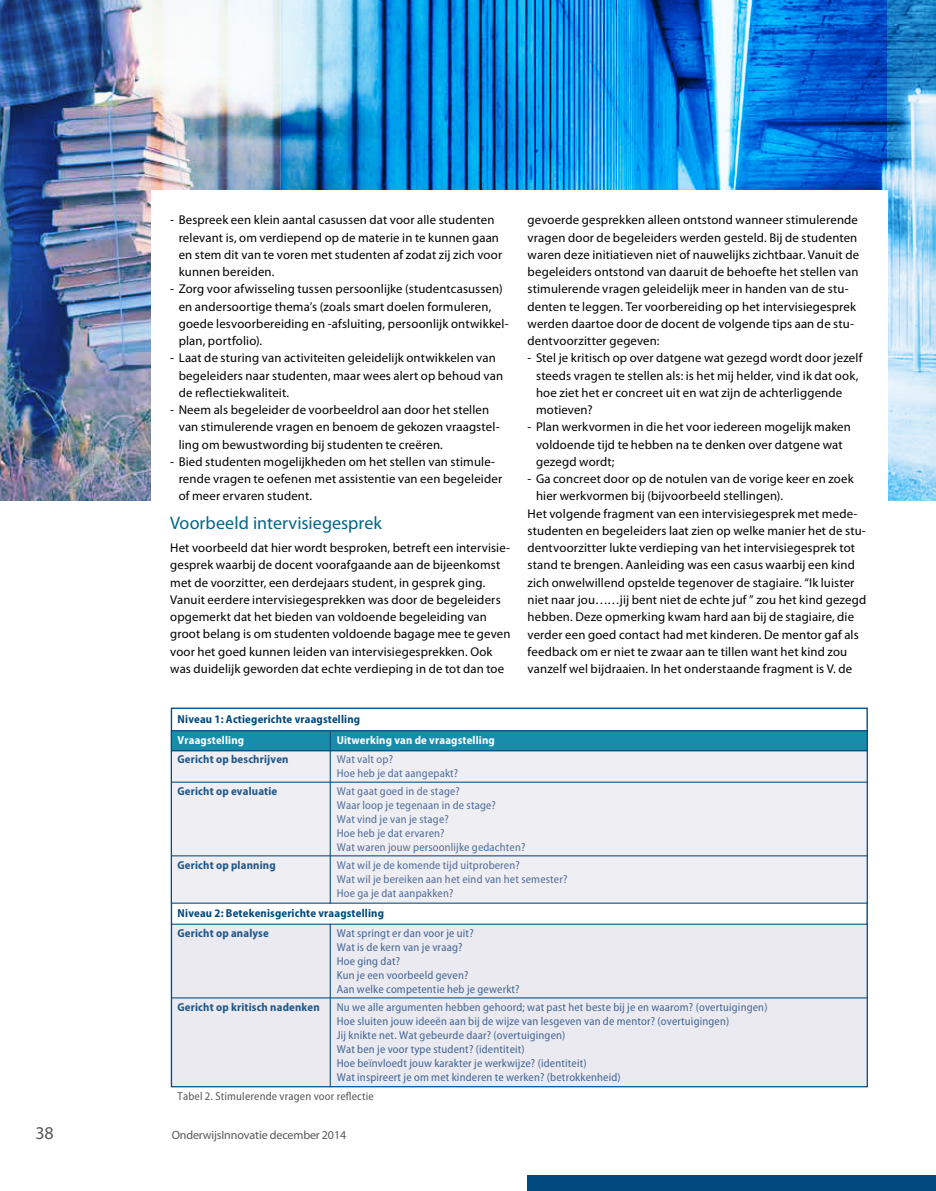
<style>
.page{position:relative;width:936px;height:1191px;background:#fff}
.page>*{position:absolute;margin:0;border:0;box-sizing:border-box;transform-origin:0 0}
.t1{font:18px "Myriad Pro";letter-spacing:.005em;color:#068}
.t2{font:18px "Myriad Pro";color:#58585a}
.t3{font:12.75px/17.2px "Myriad Pro";letter-spacing:.015em;color:#000}
.t4{font:12px "Myriad Pro";letter-spacing:-.01em;color:#58585a}
.t5{font:semi-condensed 11.55px/14px "Myriad Pro";letter-spacing:.015em;color:#446593}
.t6{font:semi-condensed 11.55px/14px "Myriad Pro";letter-spacing:.015em;color:#526d99}
.t7{font:700 semi-condensed 11.55px "Myriad Pro";letter-spacing:.015em;color:#205788}
.t8{font:700 semi-condensed 11.55px "Myriad Pro";letter-spacing:.015em;color:#004a7f}
.t9{font:700 semi-condensed 11.55px "Myriad Pro";letter-spacing:.015em;color:#fff}
.t10{font:semi-condensed 11.55px "Myriad Pro";letter-spacing:.015em;color:#58585a}
</style>
<div class="page">
<div style="left:527px;top:1175px;width:408px;height:16px;background:#004a7f"></div>
<img style="left:887px;top:0;width:48px;height:500px">
<img style="left:0;top:0;width:282px;height:500px">
<svg style="left:282px;top:0;width:605px;height:190px;background:#1a8ada"></svg>
<div style="left:151px;top:190px;width:736px;height:337px;background:#fff"></div>
<div style="left:171px;top:707px;width:696px;height:380px;background:#fff;border:1px solid #004a7f"></div>
<div style="left:171px;top:730px;width:696px;height:173px;background:#eeeef3"></div>
<div style="left:171px;top:923px;width:696px;height:164px;background:#eaeaf0;border:1px solid #004a7f"></div>
<hr style="left:171px;top:997px;width:696px;height:1px;background:#004a7f">
<hr style="left:171px;top:855px;width:696px;height:1px;background:#004a7f">
<hr style="left:171px;top:781px;width:696px;height:1px;background:#004a7f">
<div style="left:171px;top:730px;width:696px;height:21px;background:#178da9;border:1px solid #004a7f"></div>
<hr style="left:330px;top:731px;width:1px;height:172px;background:#004a7f">
<hr style="left:330px;top:923px;width:1px;height:164px;background:#004a7f">
<p class="t3" style="left:179px;top:212px;width:325px;text-indent:-9px">- Bespreek een klein aantal casussen dat voor alle studenten relevant is, om verdiepend op de materie in te kunnen gaan en stem dit van te voren met studenten af zodat zij zich voor kunnen bereiden.</p>
<p class="t3" style="left:179px;top:281px;width:331px;text-indent:-9px">- Zorg voor afwisseling tussen persoonlijke (studentcasussen) en andersoortige thema’s (zoals smart doelen formuleren, goede lesvoorbereiding en -afsluiting, persoonlijk ontwikkel&shy;plan, portfolio).</p>
<p class="t3" style="left:179px;top:350px;width:326px;text-indent:-9px">- Laat de sturing van activiteiten geleidelijk ontwikkelen van begeleiders naar studenten, maar wees alert op behoud van de reflectiekwaliteit.</p>
<p class="t3" style="left:179px;top:401px;width:322px;text-indent:-9px">- Neem als begeleider de voorbeeldrol aan door het stellen van stimulerende vragen en benoem de gekozen vraagstel&shy;ling om bewustwording bij studenten te creëren.</p>
<p class="t3" style="left:179px;top:453px;width:325px;text-indent:-9px">- Bied studenten mogelijkheden om het stellen van stimule&shy;rende vragen te oefenen met assistentie van een begeleider of meer ervaren student.</p>
<h1 class="t1" style="left:170px;top:513px;width:213px">Voorbeeld intervisiegesprek</h1>
<p class="t3" style="left:170px;top:539px;width:342px">Het voorbeeld dat hier wordt besproken, betreft een intervisie&shy;gesprek waarbij de docent voorafgaande aan de bijeenkomst met de voorzitter, een derdejaars student, in gesprek ging.<br>Vanuit eerdere intervisiegesprekken was door de begeleiders opgemerkt dat het bieden van voldoende begeleiding van groot belang is om studenten voldoende bagage mee te geven voor het goed kunnen leiden van intervisiegesprekken. Ook was duidelijk geworden dat echte verdieping in de tot dan toe</p>
<p class="t3" style="left:527px;top:212px;width:333px">gevoerde gesprekken alleen ontstond wanneer stimulerende vragen door de begeleiders werden gesteld. Bij de studenten waren deze initiatieven niet of nauwelijks zichtbaar. Vanuit de begeleiders ontstond van daaruit de behoefte het stellen van stimulerende vragen geleidelijk meer in handen van de stu&shy;denten te leggen. Ter voorbereiding op het intervisiegesprek werden daartoe door de docent de volgende tips aan de stu&shy;dentvoorzitter gegeven:</p>
<p class="t3" style="left:536px;top:350px;width:328px;text-indent:-9px">- Stel je kritisch op over datgene wat gezegd wordt door jezelf steeds vragen te stellen als: is het mij helder, vind ik dat ook, hoe ziet het er concreet uit en wat zijn de achterliggende motieven?</p>
<p class="t3" style="left:536px;top:419px;width:316px;text-indent:-9px">- Plan werkvormen in die het voor iedereen mogelijk maken voldoende tijd te hebben na te denken over datgene wat gezegd wordt;</p>
<p class="t3" style="left:527px;top:470px;width:327px">- Ga concreet door op de notulen van de vorige keer en zoek</p>
<p class="t3" style="left:536px;top:488px;width:248px">hier werkvormen bij (bijvoorbeeld stellingen).</p>
<p class="t3" style="left:527px;top:505px;width:331px">Het volgende fragment van een intervisiegesprek met mede-</p>
<p class="t3" style="left:527px;top:522px;width:340px">studenten en begeleiders laat zien op welke manier het de stu-</p>
<p class="t3" style="left:527px;top:539px;width:329px">dentvoorzitter lukte verdieping van het intervisiegesprek tot</p>
<p class="t3" style="left:527px;top:557px;width:329px">stand te brengen. Aanleiding was een casus waarbij een kind</p>
<p class="t3" style="left:527px;top:574px;width:328px">zich onwelwillend opstelde tegenover de stagiaire. “Ik luister</p>
<p class="t3" style="left:527px;top:591px;width:340px">niet naar jou……jij bent niet de echte juf ” zou het kind gezegd</p>
<p class="t3" style="left:527px;top:608px;width:328px">hebben. Deze opmerking kwam hard aan bij de stagiaire, die</p>
<p class="t3" style="left:527px;top:626px;width:332px">verder een goed contact had met kinderen. De mentor gaf als</p>
<p class="t3" style="left:527px;top:643px;width:321px">feedback om er niet te zwaar aan te tillen want het kind zou</p>
<p class="t3" style="left:527px;top:660px;width:326px">vanzelf wel bijdraaien. In het onderstaande fragment is V. de</p>
<p class="t8" style="left:178px;top:713px;width:184px">Niveau 1: Actiegerichte vraagstelling</p>
<p class="t9" style="left:178px;top:734px;width:68px">Vraagstelling</p>
<p class="t9" style="left:337px;top:734px;width:160px">Uitwerking van de vraagstelling</p>
<p class="t7" style="left:178px;top:752px;width:112px">Gericht op beschrijven</p>
<p class="t6" style="left:337px;top:752px;width:123px">Wat valt op?<br>Hoe heb je dat aangepakt?</p>
<p class="t7" style="left:178px;top:784px;width:101px">Gericht op evaluatie</p>
<p class="t6" style="left:337px;top:784px;width:190px">Wat gaat goed in de stage?<br>Waar loop je tegenaan in de stage?<br>Wat vind je van je stage?<br>Hoe heb je dat ervaren?<br>Wat waren jouw persoonlijke gedachten?</p>
<p class="t7" style="left:178px;top:858px;width:99px">Gericht op planning</p>
<p class="t6" style="left:337px;top:858px;width:232px">Wat wil je de komende tijd uitproberen?<br>Wat wil je bereiken aan het eind van het semester?<br>Hoe ga je dat aanpakken?</p>
<p class="t8" style="left:178px;top:906px;width:208px">Niveau 2: Betekenisgerichte vraagstelling</p>
<p class="t7" style="left:178px;top:926px;width:93px">Gericht op analyse</p>
<p class="t5" style="left:337px;top:926px;width:184px">Wat springt er dan voor je uit?<br>Wat is de kern van je vraag?<br>Hoe ging dat?<br>Kun je een voorbeeld geven?<br>Aan welke competentie heb je gewerkt?</p>
<p class="t7" style="left:178px;top:1000px;width:144px">Gericht op kritisch nadenken</p>
<p class="t5" style="left:337px;top:1000px;width:432px">Nu we alle argumenten hebben gehoord; wat past het beste bij je en waarom? (overtuigingen)<br>Hoe sluiten jouw ideeën aan bij de wijze van lesgeven van de mentor? (overtuigingen)<br>Jij knikte net. Wat gebeurde daar? (overtuigingen)<br>Wat ben je voor type student? (identiteit)<br>Hoe beïnvloedt jouw karakter je werkwijze? (identiteit)<br>Wat inspireert je om met kinderen te werken? (betrokkenheid)</p>
<p class="t10" style="left:178px;top:1090px;width:198px">Tabel 2. Stimulerende vragen voor reflectie</p>
<h1 class="t2" style="left:36px;top:1123px;width:20px">38</h1>
<p class="t4" style="left:172px;top:1128px;width:176px">OnderwijsInnovatie december 2014</p>
</div>
